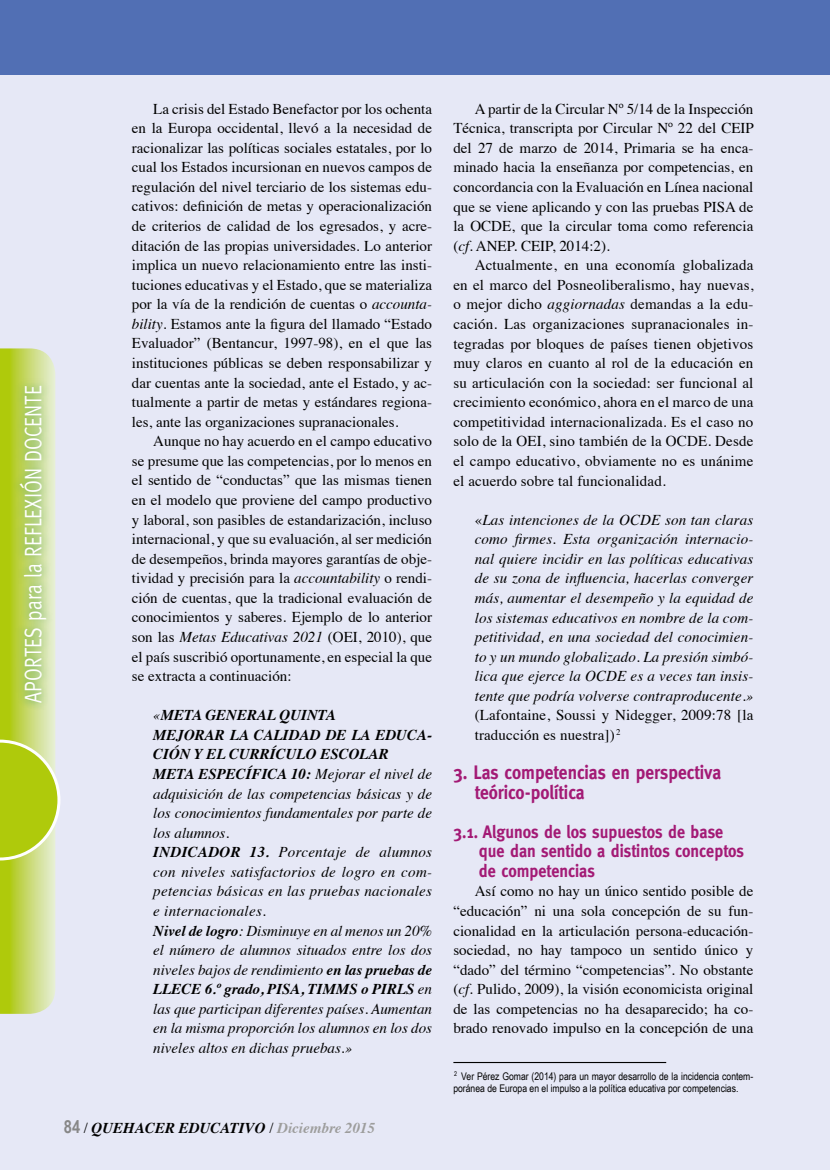
<style>
.page{position:relative;width:830px;height:1170px;background:#fff}
.page>*{position:absolute;margin:0;border:0;box-sizing:border-box;transform-origin:0 0}
.t1{font:24px "Meta";color:#fff;scale:.8 1}
.t2{font:700 19.5px/19.5px "Meta";color:#a31a75;scale:.9 1}
.t3{font:700 18px/19.5px "Meta";color:#a31a75;scale:.9 1}
.t4{font:15px/19.5px "Times";color:#000;text-align:justify}
.t5{font:italic 15px/19.5px "Times";color:#000}
.t6{font:italic 700 15px "Times";color:#000}
.t7{font:10.5px/12.6px "Arial Narrow";color:#000}
.s1{font-style:italic}
.s2{font-weight:700}
.s3{font-family:"Arial Narrow";font-style:normal;font-size:18px;color:#878787}
.s4{font-weight:400;font-style:normal}
.s5{color:#9d9d9c}
.s6{font-style:normal}
</style>
<div class="page">
<div style="left:0;top:0;width:829px;height:1169px;background:#e6e8f6"></div>
<hr style="left:453px;top:1061px;width:213px;height:1px;background:#000">
<div style="left:0;top:0;width:829px;height:74px;background:#516fb4"></div>
<svg style="left:0;top:348px;width:60px;height:665px;background:#c4d65f"></svg>
<div style="left:12px;top:378px;width:43px;height:333px;background:#007b3d;opacity:.6"></div>
<h1 class="t1" style="left:19px;top:702px;width:396px;rotate:-90deg">Aportes para la Reflexi ón Docente</h1>
<h1 class="t1" style="left:19px;top:450px;width:80px;rotate:-90deg">e</h1>
<h1 class="t1" style="left:19px;top:830px;width:359px;rotate:-90deg">Área del Conocimiento Matemático</h1>
<p class="t4" style="left:132px;top:97px;width:301px;text-indent:21px">La crisis del Estado Benefactor por los ochenta en la Europa occidental, llevó a la necesidad de racionalizar las políticas sociales estatales, por lo cual los Estados incursionan en nuevos campos de regulación del nivel terciario de los sistemas edu&shy;cativos: definición de metas y operacionalización de criterios de calidad de los egresados, y acre&shy;ditación de las propias universidades. Lo anterior implica un nuevo relacionamiento entre las insti&shy;tuciones educativas y el Estado, que se materializa por la vía de la rendición de cuentas o <span class="s1">accounta&shy;bility</span>. Estamos ante la figura del llamado “Estado Evaluador” (Bentancur, 1997-98), en el que las instituciones públicas se deben responsabilizar y dar cuentas ante la sociedad, ante el Estado, y ac&shy;tualmente a partir de metas y estándares regiona&shy;les, ante las organizaciones supranacionales.</p>
<p class="t4" style="left:132px;top:430px;width:301px;text-indent:21px">Aunque no hay acuerdo en el campo educativo se presume que las competencias, por lo menos en el sentido de “conductas” que las mismas tienen en el modelo que proviene del campo productivo y laboral, son pasibles de estandarización, incluso internacional, y que su evaluación, al ser medición de desempeños, brinda mayores garantías de obje&shy;tividad y precisión para la <span class="s1">accountability</span> o rendi&shy;ción de cuentas, que la tradicional evaluación de conocimientos y saberes. Ejemplo de lo anterior son las <span class="s1">Metas Educativas 2021</span> (OEI, 2010), que el país suscribió oportunamente, en especial la que se extracta a continuación:</p>
<p class="t5" style="left:153px;top:704px;width:280px">«<span class="s2">META GENERAL QUINTA<br>MEJORAR LA CALIDAD DE LA EDUCA-CIÓN Y EL CURRÍCULO ESCOLAR META ESPECÍFICA 10:</span> Mejorar el nivel de adquisición de las competencias básicas y de los conocimientos fundamentales por parte de los alumnos.<br><span class="s2">INDICADOR 13.</span> Porcentaje de alumnos con niveles satisfactorios de logro en com&shy;petencias básicas en las pruebas nacionales e internacionales.<br><span class="s2">Nivel de logro</span>: Disminuye en al menos un 20% el número de alumnos situados entre los dos niveles bajos de rendimiento <span class="s2">en las pruebas de LLECE 6.º grado, PISA, TIMMS o PIRLS</span> en las que participan diferentes países. Aumentan en la misma proporción los alumnos en los dos niveles altos en dichas pruebas.»</p>
<p class="t6" style="left:64px;top:1113px;width:313px"><span class="s3">84</span> <span class="s4">/</span> QUEHACER EDUCATIVO <span class="s4">/</span> <span class="s5">Diciembre 2015</span></p>
<p class="t4" style="left:453px;top:98px;width:302px;text-indent:21px">A partir de la Circular Nº 5/14 de la Inspección Técnica, transcripta por Circular Nº 22 del CEIP del 27 de marzo de 2014, Primaria se ha enca&shy;minado hacia la enseñanza por competencias, en concordancia con la Evaluación en Línea nacional que se viene aplicando y con las pruebas PISA de la OCDE, que la circular toma como referencia (<span class="s1">cf.</span> ANEP. CEIP, 2014:2).</p>
<p class="t4" style="left:453px;top:254px;width:301px;text-indent:21px">Actualmente, en una economía globalizada en el marco del Posneoliberalismo, hay nuevas, o mejor dicho <span class="s1">aggiornadas</span> demandas a la edu&shy;cación. Las organizaciones supranacionales in&shy;tegradas por bloques de países tienen objetivos muy claros en cuanto al rol de la educación en su articulación con la sociedad: ser funcional al crecimiento económico, ahora en el marco de una competitividad internacionalizada. Es el caso no solo de la OEI, sino también de la OCDE. Desde el campo educativo, obviamente no es unánime el acuerdo sobre tal funcionalidad.</p>
<p class="t5" style="left:474px;top:509px;width:280px;text-align:justify"><span class="s6">«</span>Las intenciones de la OCDE son tan claras como firmes. Esta organización internacio&shy;nal quiere incidir en las políticas educativas de su zona de influencia, hacerlas converger más, aumentar el desempeño y la equidad de los sistemas educativos en nombre de la com&shy;petitividad, en una sociedad del conocimien&shy;to y un mundo globalizado. La presión simbó&shy;lica que ejerce la OCDE es a veces tan insis&shy;tente que podría volverse contraproducente.»</p>
<p class="t4" style="left:474px;top:704px;width:280px">(Lafontaine, Soussi y Nidegger, 2009:78 [la traducción es nuestra]) <sup>2</sup></p>
<h2 class="t2" style="left:474px;top:762px;width:275px;text-indent:-21px">3. Las competencias en perspectiva teórico-política</h2>
<p class="t3" style="left:478px;top:821px;width:296px;text-indent:-26px">3.1. Algunos de los supuestos de base que dan sentido a distintos conceptos de competencias</p>
<p class="t4" style="left:453px;top:880px;width:301px;text-indent:21px">Así como no hay un único sentido posible de “educación” ni una sola concepción de su fun&shy;cionalidad en la articulación persona-educación&shy;sociedad, no hay tampoco un sentido único y “dado” del término “competencias”. No obstante (<span class="s1">cf.</span> Pulido, 2009), la visión economicista original de las competencias no ha desaparecido; ha co&shy;brado renovado impulso en la concepción de una</p>
<p class="t7" style="left:453px;top:1068px;width:301px"><sup>2</sup> Ver Pérez Gomar (2014) para un mayor desarrollo de la incidencia contem&shy;poránea de Europa en el impulso a la política educativa por competencias.</p>
</div>
